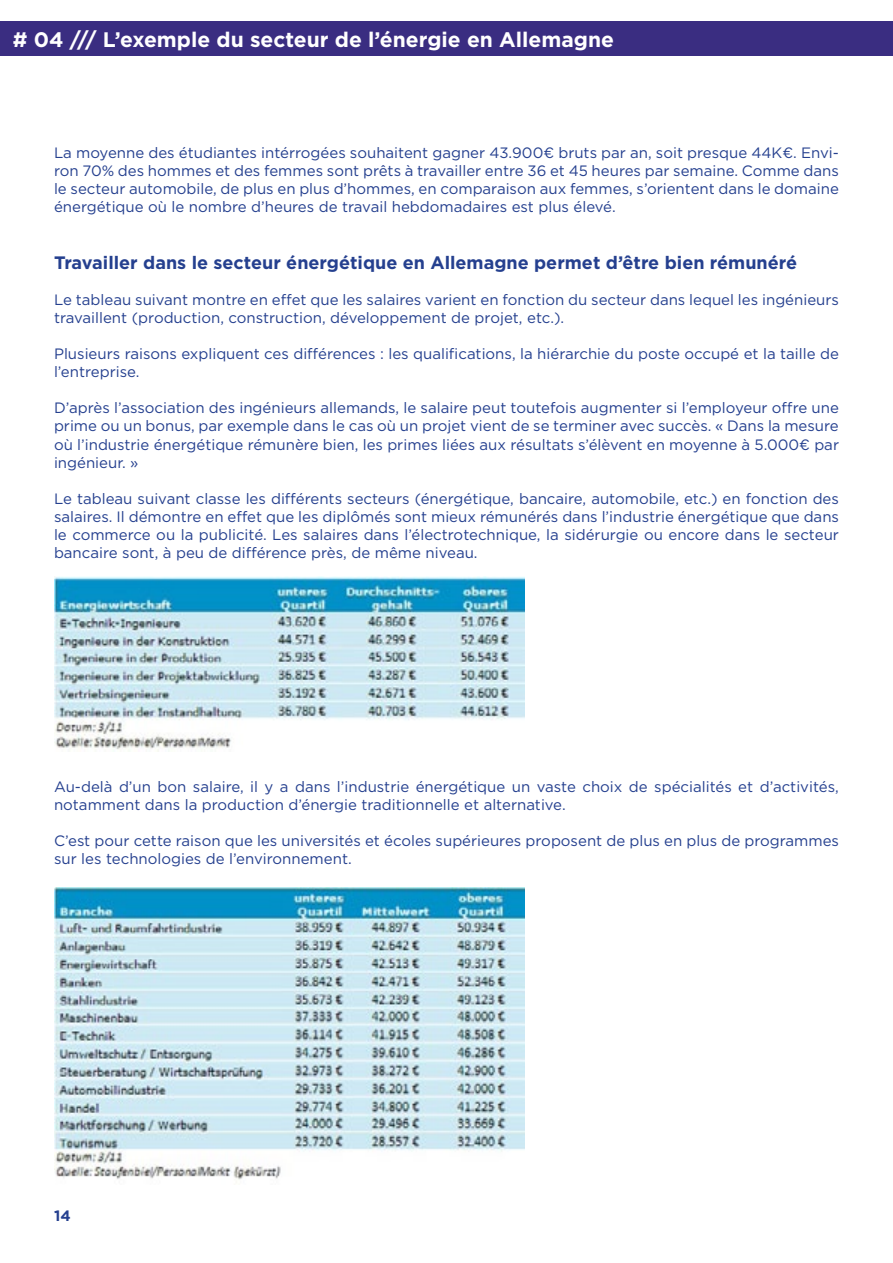
<style>
.page{position:relative;width:893px;height:1263px;background:#fff}
.page>*{position:absolute;margin:0;border:0;box-sizing:border-box;transform-origin:0 0}
.t1{font:700 21px "Gotham";color:#fff}
.t2{font:700 18px "Gotham";color:#25408f}
.t3{font:15px/18px "Gotham";color:#25408f}
.t4{font:700 15px "Gotham";color:#25408f}
</style>
<div class="page">
<div style="left:0;top:21px;width:893px;height:34px;background:#3a2d81"></div>
<img style="left:54px;top:576px;width:470px;height:176px">
<img style="left:54px;top:888px;width:470px;height:292px">
<h1 class="t1" style="left:13px;top:25px;width:603px"># 04 /// L’exemple du secteur de l’énergie en Allemagne</h1>
<p class="t3" style="left:54px;top:143px;width:786px;text-align:justify">La moyenne des étudiantes intérrogées souhaitent gagner 43.900€ bruts par an, soit presque 44K€. Envi&shy;ron 70% des hommes et des femmes sont prêts à travailler entre 36 et 45 heures par semaine. Comme dans le secteur automobile, de plus en plus d’hommes, en comparaison aux femmes, s’orientent dans le domaine énergétique où le nombre d’heures de travail hebdomadaires est plus élevé.</p>
<p class="t2" style="left:54px;top:251px;width:745px">Travailler dans le secteur énergétique en Allemagne permet d’être bien rémunéré</p>
<p class="t3" style="left:54px;top:291px;width:786px">Le tableau suivant montre en effet que les salaires varient en fonction du secteur dans lequel les ingénieurs travaillent (production, construction, développement de projet, etc.).</p>
<p class="t3" style="left:54px;top:345px;width:786px">Plusieurs raisons expliquent ces différences : les qualifications, la hiérarchie du poste occupé et la taille de l’entreprise.</p>
<p class="t3" style="left:54px;top:399px;width:786px;text-align:justify">D’après l’association des ingénieurs allemands, le salaire peut toutefois augmenter si l’employeur offre une prime ou un bonus, par exemple dans le cas où un projet vient de se terminer avec succès. « Dans la mesure où l’industrie énergétique rémunère bien, les primes liées aux résultats s’élèvent en moyenne à 5.000€ par ingénieur. »</p>
<p class="t3" style="left:54px;top:489px;width:786px;text-align:justify">Le tableau suivant classe les différents secteurs (énergétique, bancaire, automobile, etc.) en fonction des salaires. Il démontre en effet que les diplômés sont mieux rémunérés dans l’industrie énergétique que dans le commerce ou la publicité. Les salaires dans l’électrotechnique, la sidérurgie ou encore dans le secteur bancaire sont, à peu de différence près, de même niveau.</p>
<p class="t3" style="left:54px;top:777px;width:786px">Au-delà d’un bon salaire, il y a dans l’industrie énergétique un vaste choix de spécialités et d’activités, notamment dans la production d’énergie traditionnelle et alternative.</p>
<p class="t3" style="left:54px;top:831px;width:786px">C’est pour cette raison que les universités et écoles supérieures proposent de plus en plus de programmes sur les technologies de l’environnement.</p>
<p class="t4" style="left:54px;top:1206px;width:18px">14</p>
</div>
